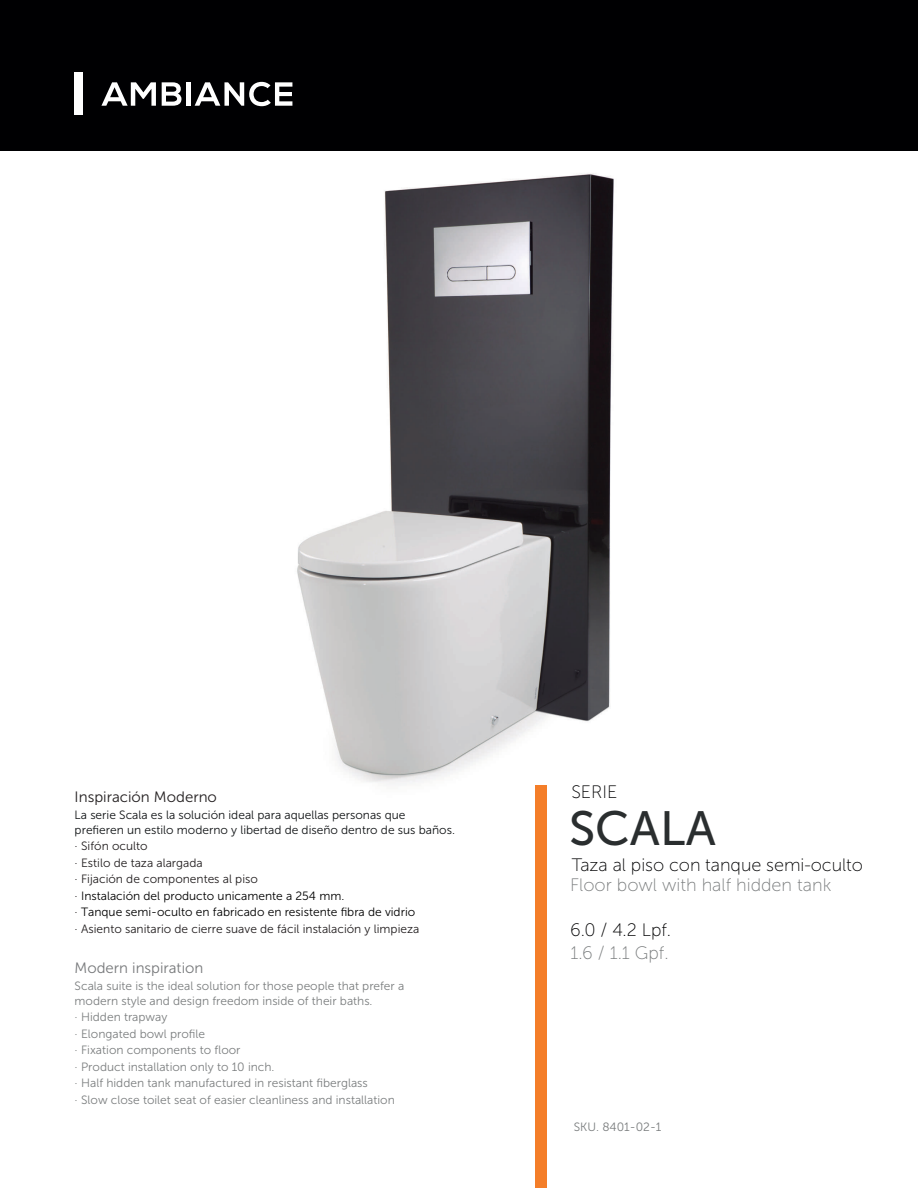
<style>
.page{position:relative;width:918px;height:1188px;background:#fff}
.page>*{position:absolute;margin:0;border:0;box-sizing:border-box;transform-origin:0 0}
.t1{font:48px "Museo Sans 500";color:#2a2e2f}
.t2{font:18px "Museo Sans 100";letter-spacing:-.005em;color:#000002}
.t3{font:18px "Museo Sans 100";color:#797c7d}
.t4{font:15px "Museo Sans 300";color:#231f20}
.t5{font:15px "Museo Sans 300";color:#77797b}
.t6{font:12px/16.4px "Museo Sans 300";color:#7b7e7f}
.t7{font:12px/16.6px "Museo Sans 300";color:#231f20}
.t8{font:12px/15px "Museo Sans 300";color:#111416}
.t9{font:12px "Museo Sans 300";color:#797c7d}
.s1{color:#000001}
</style>
<div class="page">
<img style="left:297px;top:173px;width:317px;height:632px">
<div style="left:0;top:0;width:918px;height:150px;background:#000002"></div>
<div style="left:536px;top:785px;width:11px;height:403px;background:#f47e29"></div>
<div style="left:74px;top:73px;width:9px;height:42px;background:#fff"></div>
<svg style="left:101px;top:82px;width:55px;height:24px"></svg>
<hr style="left:187px;top:82px;width:4px;height:24px;background:#fff">
<svg style="left:162px;top:82px;width:19px;height:24px"></svg>
<svg style="left:195px;top:82px;width:97px;height:24px"></svg>
<p class="t4" style="left:75px;top:789px;width:144px">Inspiración Moderno</p>
<h2 class="t2" style="left:571px;top:782px;width:48px">SERIE</h2>
<p class="t8" style="left:75px;top:807px;width:382px">La serie Scala es la solución ideal para aquellas personas que prefieren un estilo moderno y libertad de diseño dentro de sus baños.</p>
<p class="t7" style="left:75px;top:838px;width:346px">· Sifón oculto<br>· Estilo de taza alargada<br>· Fijación de componentes al piso<br>· <span class="s1">Instalación del producto unicamente a 254 mm.<br></span>· <span class="s1">Tanque semi-oculto en fabricado en resistente fibra de vidrio </span>· Asiento sanitario de cierre suave de fácil instalación y limpieza</p>
<p class="t5" style="left:75px;top:960px;width:130px">Modern inspiration</p>
<p class="t6" style="left:75px;top:978px;width:331px">Scala suite is the ideal solution for those people that prefer a modern style and design freedom inside of their baths.<br>· Hidden trapway<br>· Elongated bowl profile<br>· Fixation components to floor<br>· Product installation only to 10 inch.<br>· Half hidden tank manufactured in resistant fiberglass<br>· Slow close toilet seat of easier cleanliness and installation</p>
<h1 class="t1" style="left:569px;top:802px;width:149px">SCALA</h1>
<h2 class="t2" style="left:572px;top:855px;width:293px">Taza al piso con tanque semi-oculto</h2>
<h2 class="t3" style="left:570px;top:875px;width:263px">Floor bowl with half hidden tank</h2>
<h2 class="t2" style="left:570px;top:920px;width:102px">6.0 / 4.2 Lpf.</h2>
<h2 class="t3" style="left:571px;top:943px;width:100px">1.6 / 1.1 Gpf.</h2>
<p class="t9" style="left:574px;top:1121px;width:89px">SKU. 8401-02-1</p>
</div>
